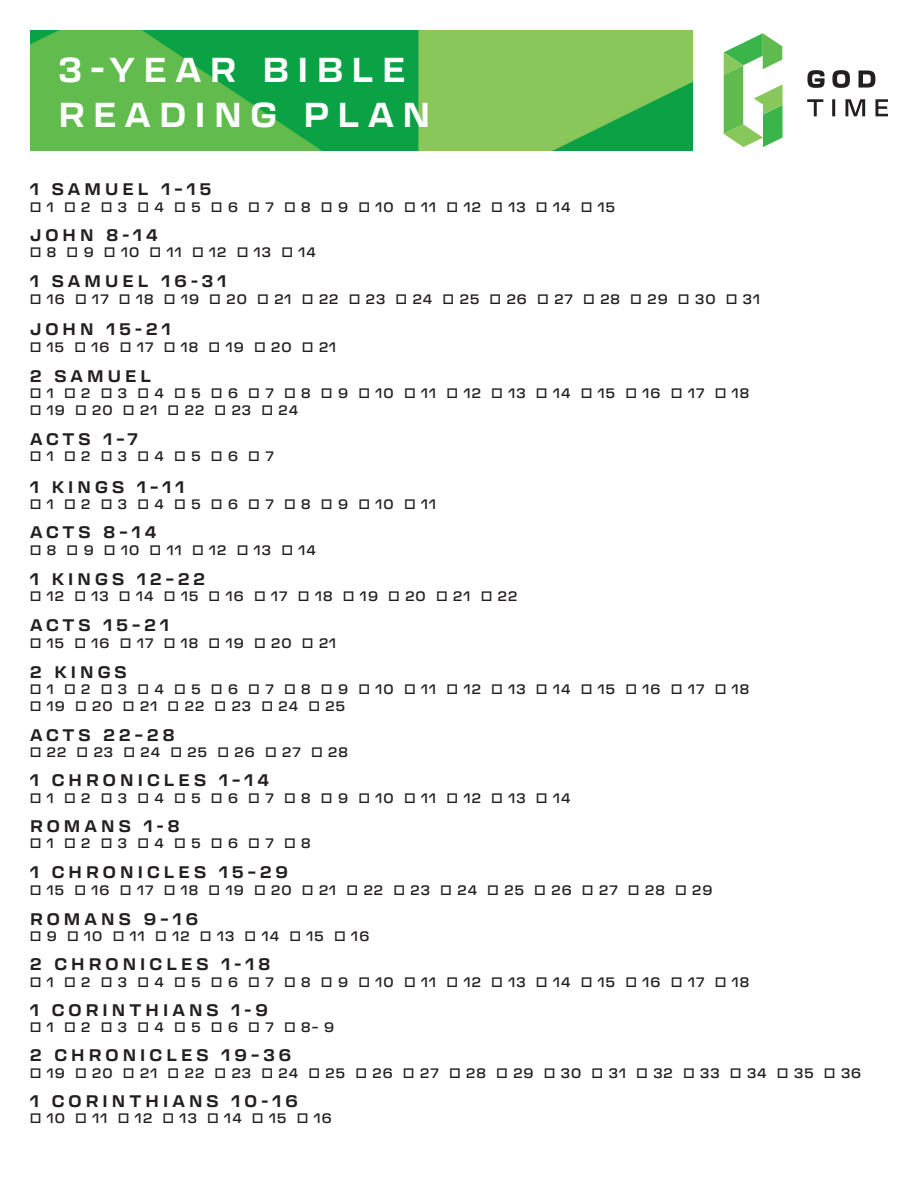
<style>
.page{position:relative;width:918px;height:1188px;background:#fff}
.page>*{position:absolute;margin:0;border:0;box-sizing:border-box;transform-origin:0 0}
.t1{font:700 34.05px "Transducer";letter-spacing:.25em;color:#fff}
.t2{font:700 16.5px "Transducer";letter-spacing:.25em;color:#231f20}
.t3{font:500 13.5px "Transducer";letter-spacing:.075em;color:#231f20}
</style>
<div class="page">
<img style="left:30px;top:30px;width:663px;height:120px">
<svg style="left:807px;top:70px;width:18px;height:18px"></svg>
<svg style="left:832px;top:70px;width:18px;height:18px"></svg>
<svg style="left:858px;top:71px;width:17px;height:17px"></svg>
<svg style="left:807px;top:99px;width:16px;height:17px"></svg>
<svg style="left:832px;top:99px;width:3px;height:17px"></svg>
<svg style="left:845px;top:99px;width:20px;height:17px"></svg>
<svg style="left:875px;top:99px;width:13px;height:17px"></svg>
<svg style="left:724px;top:33px;width:59px;height:114px"></svg>
<p class="t1" style="left:59px;top:46px;width:348px">3-YEAR BIBLE</p>
<p class="t1" style="left:59px;top:90px;width:373px">READING PLAN</p>
<p class="t2" style="left:30px;top:178px;width:183px">1 SAMUEL 1–15</p>
<p class="t3" style="left:30px;top:197px;width:587px">□ 1 □ 2 □ 3 □ 4 □ 5 □ 6 □ 7 □ 8 □ 9 □ 10 □ 11 □ 12 □ 13 □ 14 □ 15</p>
<p class="t2" style="left:30px;top:223px;width:129px">JOHN 8-14</p>
<p class="t3" style="left:30px;top:243px;width:288px">□ 8 □ 9 □ 10 □ 11 □ 12 □ 13 □ 14</p>
<p class="t2" style="left:30px;top:270px;width:198px">1 SAMUEL 16-31</p>
<p class="t3" style="left:30px;top:289px;width:732px">□ 16 □ 17 □ 18 □ 19 □ 20 □ 21 □ 22 □ 23 □ 24 □ 25 □ 26 □ 27 □ 28 □ 29 □ 30 □ 31</p>
<p class="t2" style="left:30px;top:318px;width:142px">JOHN 15-21</p>
<p class="t3" style="left:30px;top:338px;width:308px">□ 15 □ 16 □ 17 □ 18 □ 19 □ 20 □ 21</p>
<p class="t2" style="left:30px;top:364px;width:123px">2 SAMUEL</p>
<p class="t3" style="left:30px;top:384px;width:721px">□ 1 □ 2 □ 3 □ 4 □ 5 □ 6 □ 7 □ 8 □ 9 □ 10 □ 11 □ 12 □ 13 □ 14 □ 15 □ 16 □ 17 □ 18</p>
<p class="t3" style="left:30px;top:400px;width:270px">□ 19 □ 20 □ 21 □ 22 □ 23 □ 24</p>
<p class="t2" style="left:30px;top:427px;width:109px">ACTS 1–7</p>
<p class="t3" style="left:30px;top:447px;width:245px">□ 1 □ 2 □ 3 □ 4 □ 5 □ 6 □ 7</p>
<p class="t2" style="left:30px;top:475px;width:156px">1 KINGS 1–11</p>
<p class="t3" style="left:30px;top:495px;width:408px">□ 1 □ 2 □ 3 □ 4 □ 5 □ 6 □ 7 □ 8 □ 9 □ 10 □ 11</p>
<p class="t2" style="left:30px;top:520px;width:128px">ACTS 8–14</p>
<p class="t3" style="left:30px;top:540px;width:288px">□ 8 □ 9 □ 10 □ 11 □ 12 □ 13 □ 14</p>
<p class="t2" style="left:30px;top:567px;width:177px">1 KINGS 12–22</p>
<p class="t3" style="left:30px;top:587px;width:489px">□ 12 □ 13 □ 14 □ 15 □ 16 □ 17 □ 18 □ 19 □ 20 □ 21 □ 22</p>
<p class="t2" style="left:30px;top:614px;width:141px">ACTS 15–21</p>
<p class="t3" style="left:30px;top:633px;width:308px">□ 15 □ 16 □ 17 □ 18 □ 19 □ 20 □ 21</p>
<p class="t2" style="left:30px;top:660px;width:98px">2 KINGS</p>
<p class="t3" style="left:30px;top:680px;width:721px">□ 1 □ 2 □ 3 □ 4 □ 5 □ 6 □ 7 □ 8 □ 9 □ 10 □ 11 □ 12 □ 13 □ 14 □ 15 □ 16 □ 17 □ 18</p>
<p class="t3" style="left:30px;top:697px;width:317px">□ 19 □ 20 □ 21 □ 22 □ 23 □ 24 □ 25</p>
<p class="t2" style="left:30px;top:723px;width:146px">ACTS 22–28</p>
<p class="t3" style="left:30px;top:743px;width:319px">□ 22 □ 23 □ 24 □ 25 □ 26 □ 27 □ 28</p>
<p class="t2" style="left:30px;top:769px;width:241px">1 CHRONICLES 1–14</p>
<p class="t3" style="left:30px;top:788px;width:542px">□ 1 □ 2 □ 3 □ 4 □ 5 □ 6 □ 7 □ 8 □ 9 □ 10 □ 11 □ 12 □ 13 □ 14</p>
<p class="t2" style="left:30px;top:814px;width:151px">ROMANS 1-8</p>
<p class="t3" style="left:30px;top:834px;width:282px">□ 1 □ 2 □ 3 □ 4 □ 5 □ 6 □ 7 □ 8</p>
<p class="t2" style="left:30px;top:861px;width:260px">1 CHRONICLES 15–29</p>
<p class="t3" style="left:30px;top:881px;width:684px">□ 15 □ 16 □ 17 □ 18 □ 19 □ 20 □ 21 □ 22 □ 23 □ 24 □ 25 □ 26 □ 27 □ 28 □ 29</p>
<p class="t2" style="left:30px;top:907px;width:170px">ROMANS 9–16</p>
<p class="t3" style="left:30px;top:927px;width:341px">□ 9 □ 10 □ 11 □ 12 □ 13 □ 14 □ 15 □ 16</p>
<p class="t2" style="left:30px;top:953px;width:242px">2 CHRONICLES 1-18</p>
<p class="t3" style="left:30px;top:973px;width:721px">□ 1 □ 2 □ 3 □ 4 □ 5 □ 6 □ 7 □ 8 □ 9 □ 10 □ 11 □ 12 □ 13 □ 14 □ 15 □ 16 □ 17 □ 18</p>
<p class="t2" style="left:30px;top:998px;width:240px">1 CORINTHIANS 1-9</p>
<p class="t3" style="left:30px;top:1018px;width:306px">□ 1 □ 2 □ 3 □ 4 □ 5 □ 6 □ 7 □ 8– 9</p>
<p class="t2" style="left:30px;top:1044px;width:263px">2 CHRONICLES 19–36</p>
<p class="t3" style="left:30px;top:1064px;width:833px">□ 19 □ 20 □ 21 □ 22 □ 23 □ 24 □ 25 □ 26 □ 27 □ 28 □ 29 □ 30 □ 31 □ 32 □ 33 □ 34 □ 35 □ 36</p>
<p class="t2" style="left:30px;top:1089px;width:269px">1 CORINTHIANS 10-16</p>
<p class="t3" style="left:30px;top:1109px;width:303px">□ 10 □ 11 □ 12 □ 13 □ 14 □ 15 □ 16</p>
</div>
